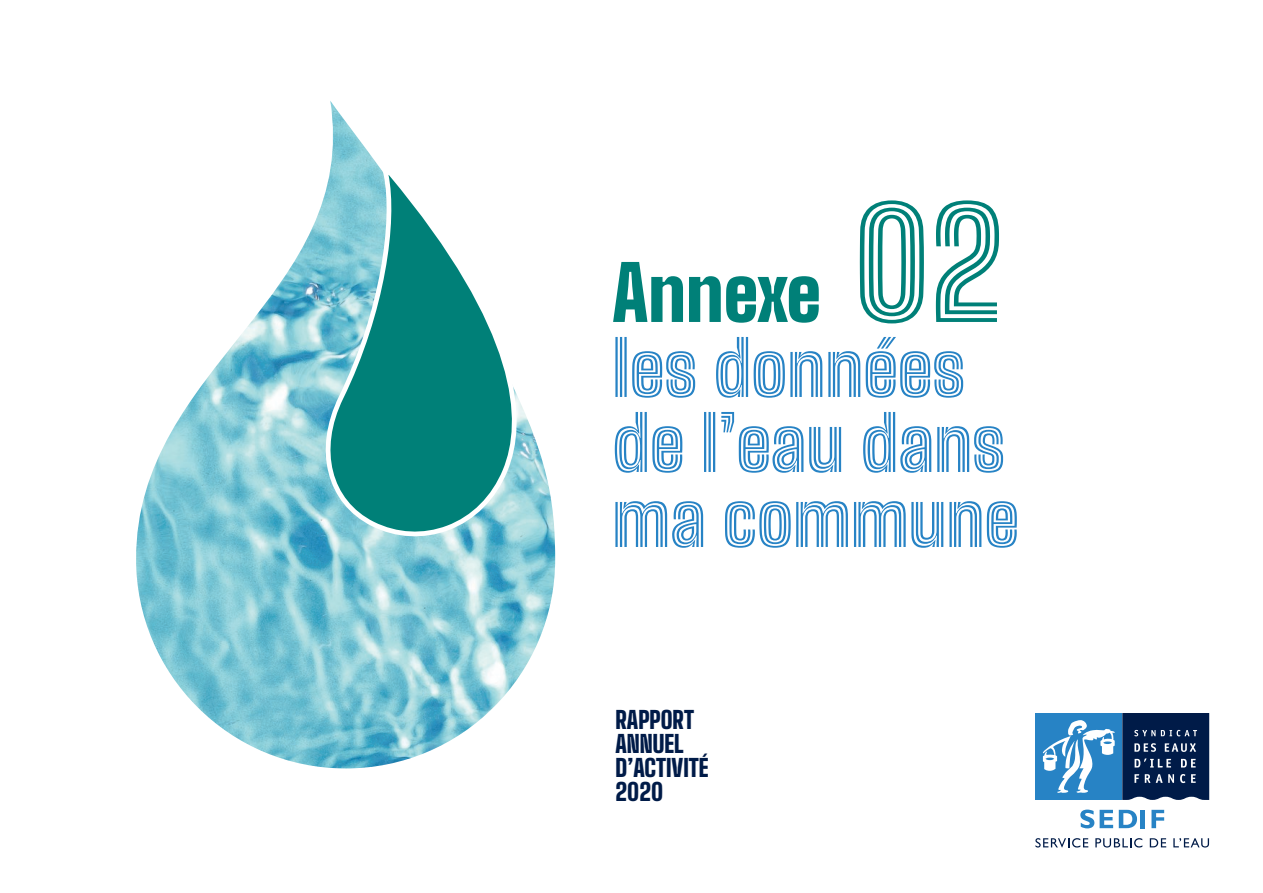
<style>
.page{position:relative;width:1263px;height:893px;background:#fff}
.page>*{position:absolute;margin:0;border:0;box-sizing:border-box;transform-origin:0 0}
.t1{font:900 75px/75px "Big Shoulders Inline Display";color:#2783c5}
.t2{font:900 75px "Big Shoulders Display";color:#008078}
.t3{font:900 23.85px/23.9px "Big Shoulders Display";color:#001b48}
.s1{font-family:"Big Shoulders Inline Display";font-size:150px}
</style>
<div class="page">
<div style="left:1035px;top:713px;width:87px;height:87px;background:#2783c5"></div>
<svg style="left:1122px;top:713px;width:87px;height:87px;background:#1a325a"></svg>
<svg style="left:1043px;top:720px;width:72px;height:73px"></svg>
<svg style="left:1035px;top:838px;width:53px;height:9px"></svg>
<svg style="left:1095px;top:838px;width:47px;height:9px"></svg>
<svg style="left:1150px;top:838px;width:16px;height:9px"></svg>
<svg style="left:1173px;top:838px;width:36px;height:9px"></svg>
<svg style="left:1080px;top:810px;width:33px;height:18px"></svg>
<svg style="left:1119px;top:810px;width:18px;height:18px"></svg>
<div style="left:1140px;top:810px;width:5px;height:18px;background:#2783c5"></div>
<svg style="left:1151px;top:810px;width:13px;height:18px"></svg>
<img style="left:136px;top:101px;width:419px;height:667px">
<svg style="left:309px;top:148px;width:223px;height:394px"></svg>
<p class="t2" style="left:612px;top:229px;width:393px">Annexe <span class="s1">02</span></p>
<p class="t1" style="left:612px;top:334px;width:408px">les données de l’eau dans ma commune</p>
<p class="t3" style="left:615px;top:707px;width:95px">RAPPORT<br>ANNUEL<br>D’ACTIVITÉ<br>2020</p>
</div>
